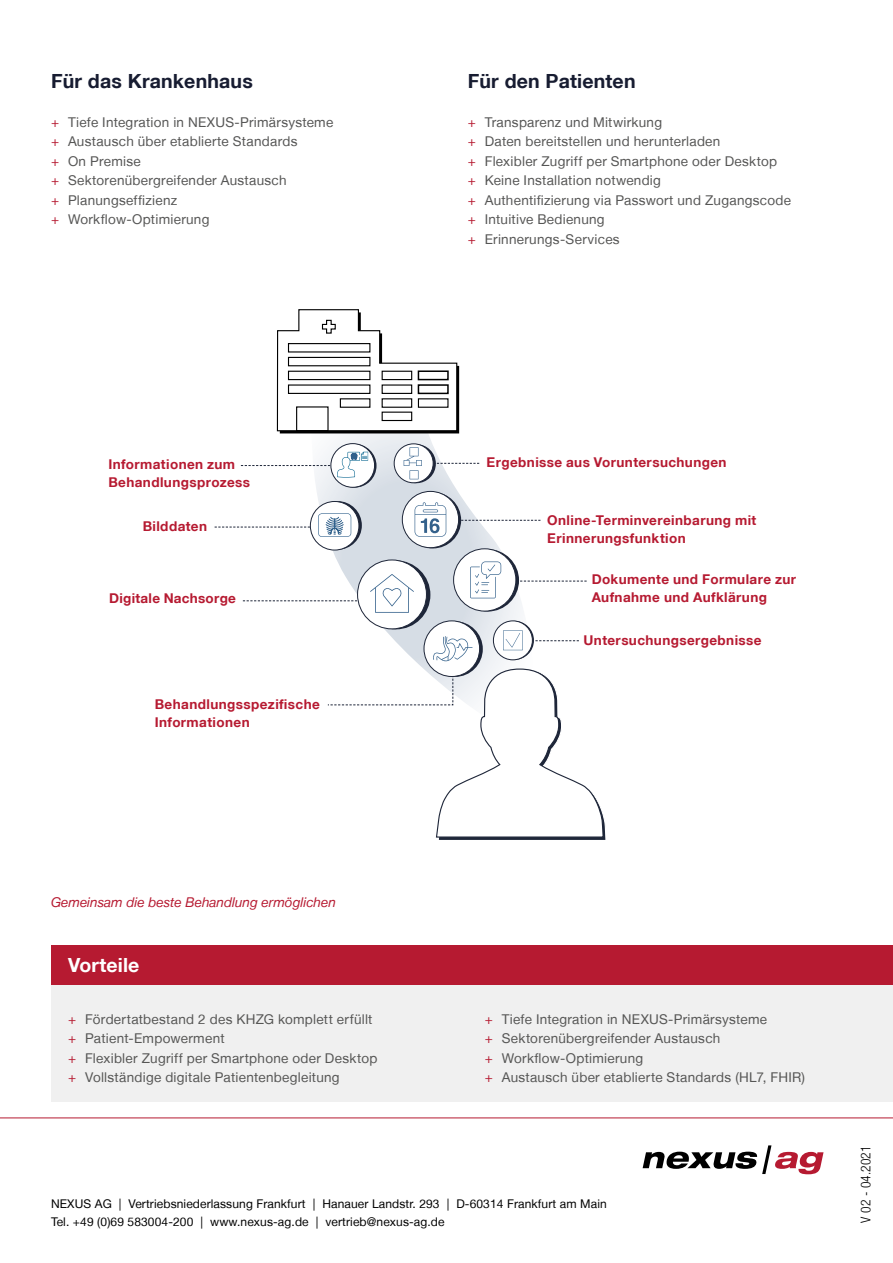
<style>
.page{position:relative;width:893px;height:1263px;background:#fff}
.page>*{position:absolute;margin:0;border:0;box-sizing:border-box;transform-origin:0 0}
.t1{font:700 19.5px "Helvetica Neue LT";letter-spacing:.01em;color:#171c31}
.t2{font:700 19.5px "Helvetica Neue LT";letter-spacing:.01em;color:#fff}
.t3{font:13.5px/19.5px "Helvetica Neue LT";letter-spacing:.02em;color:#565655}
.t4{font:700 13.5px/18px "Helvetica Neue LT";letter-spacing:.03em;color:#b61a31}
.t5{font:italic 13.5px "Helvetica Neue LT";color:#b61a31}
.t6{font:300 condensed 13.5px "Helvetica Neue LT";letter-spacing:.01em;color:#000}
.t7{font:12px/18px "Helvetica Neue LT";letter-spacing:.01em;color:#000}
.s1{color:#b61a31}
</style>
<div class="page">
<div style="left:51px;top:985px;width:842px;height:117px;background:#f0f0f0"></div>
<hr style="left:0;top:1117px;width:893px;height:1px;background:#b61a31">
<div style="left:51px;top:946px;width:842px;height:39px;background:#b61a31"></div>
<svg style="left:643px;top:1145px;width:180px;height:29px"></svg>
<svg style="left:306px;top:419px;width:229px;height:249px"></svg>
<svg style="left:461px;top:520px;width:79px;height:1px"></svg>
<svg style="left:436px;top:463px;width:43px;height:1px"></svg>
<svg style="left:243px;top:600px;width:114px;height:1px"></svg>
<svg style="left:215px;top:527px;width:95px;height:1px"></svg>
<div style="left:361px;top:560px;width:69px;height:69px;background:#1e2639;border-radius:50%"></div>
<div style="left:358px;top:560px;width:68px;height:69px;background:#fff;border-radius:50%"></div>
<svg style="left:370px;top:574px;width:44px;height:39px"></svg>
<div style="left:357px;top:560px;width:70px;height:69px;border:1px solid #1e2639;border-radius:50%"></div>
<div style="left:424px;top:621px;width:56px;height:55px;background:#fff;border-radius:50%"></div>
<svg style="left:313px;top:501px;width:49px;height:49px"></svg>
<svg style="left:333px;top:444px;width:44px;height:44px"></svg>
<svg style="left:331px;top:444px;width:44px;height:43px"></svg>
<svg style="left:241px;top:452px;width:127px;height:26px"></svg>
<div style="left:330px;top:443px;width:45px;height:45px;border:1px solid #1e2639;border-radius:50%"></div>
<div style="left:402px;top:491px;width:57px;height:57px;background:#fff;border-radius:50%"></div>
<svg style="left:415px;top:502px;width:31px;height:35px"></svg>
<div style="left:402px;top:491px;width:57px;height:57px;border:1px solid #1e2639;border-radius:50%"></div>
<svg style="left:327px;top:668px;width:279px;height:172px"></svg>
<svg style="left:435px;top:525px;width:169px;height:313px"></svg>
<svg style="left:276px;top:309px;width:183px;height:124px"></svg>
<div style="left:288px;top:357px;width:82px;height:9px;border:1px solid #000"></div>
<div style="left:288px;top:371px;width:82px;height:9px;border:1px solid #000"></div>
<div style="left:288px;top:384px;width:82px;height:10px;border:1px solid #000"></div>
<div style="left:288px;top:343px;width:82px;height:9px;border:1px solid #000"></div>
<div style="left:382px;top:371px;width:30px;height:9px;border:1px solid #000"></div>
<div style="left:382px;top:384px;width:30px;height:10px;border:1px solid #000"></div>
<div style="left:382px;top:398px;width:30px;height:10px;border:1px solid #000"></div>
<div style="left:382px;top:412px;width:30px;height:9px;border:1px solid #000"></div>
<div style="left:340px;top:398px;width:30px;height:10px;border:1px solid #000"></div>
<div style="left:418px;top:370px;width:31px;height:10px;border:2px solid #000"></div>
<div style="left:418px;top:384px;width:31px;height:10px;border:2px solid #000"></div>
<div style="left:418px;top:398px;width:30px;height:10px;border:1px solid #000"></div>
<div style="left:296px;top:406px;width:33px;height:25px;border:1px solid #000"></div>
<svg style="left:397px;top:444px;width:39px;height:39px"></svg>
<div style="left:310px;top:501px;width:49px;height:49px;background:#fff;border-radius:50%"></div>
<svg style="left:318px;top:513px;width:33px;height:24px"></svg>
<div style="left:310px;top:501px;width:49px;height:49px;border:1px solid #1e2639;border-radius:50%"></div>
<svg style="left:394px;top:444px;width:39px;height:39px"></svg>
<svg style="left:404px;top:447px;width:18px;height:32px"></svg>
<div style="left:394px;top:443px;width:39px;height:40px;border:1px solid #1e2639;border-radius:50%"></div>
<h1 class="t1" style="left:51px;top:69px;width:203px">Für das Krankenhaus</h1>
<p class="t3" style="left:51px;top:112px;width:284px"><span class="s1">+</span> Tiefe Integration in NEXUS-Primärsysteme <span class="s1">+</span> Austausch über etablierte Standards<br><span class="s1">+</span> On Premise<br><span class="s1">+</span> Sektorenübergreifender Austausch<br><span class="s1">+</span> Planungseffizienz<br><span class="s1">+</span> Workflow-Optimierung</p>
<h1 class="t1" style="left:468px;top:69px;width:169px">Für den Patienten</h1>
<p class="t3" style="left:468px;top:112px;width:325px"><span class="s1">+</span> Transparenz und Mitwirkung<br><span class="s1">+</span> Daten bereitstellen und herunterladen<br><span class="s1">+</span> Flexibler Zugriff per Smartphone oder Desktop<br><span class="s1">+</span> Keine Installation notwendig<br><span class="s1">+</span> Authentifizierung via Passwort und Zugangscode <span class="s1">+</span> Intuitive Bedienung<br><span class="s1">+</span> Erinnerungs-Services</p>
<p class="t4" style="left:108px;top:455px;width:143px">Informationen zum<br>Behandlungsprozess</p>
<p class="t4" style="left:143px;top:517px;width:66px">Bilddaten</p>
<p class="t4" style="left:109px;top:589px;width:128px">Digitale Nachsorge</p>
<p class="t4" style="left:155px;top:694px;width:167px">Behandlungsspezifische<br>Informationen</p>
<p class="t4" style="left:487px;top:453px;width:241px">Ergebnisse aus Voruntersuchungen</p>
<p class="t4" style="left:547px;top:511px;width:211px">Online-Terminvereinbarung mit<br>Erinnerungsfunktion</p>
<p class="t4" style="left:592px;top:570px;width:206px">Dokumente und Formulare zur<br>Aufnahme und Aufklärung</p>
<p class="t4" style="left:584px;top:631px;width:180px">Untersuchungsergebnisse</p>
<p class="t5" style="left:51px;top:894px;width:286px">Gemeinsam die beste Behandlung ermöglichen</p>
<h1 class="t2" style="left:68px;top:953px;width:73px">Vorteile</h1>
<p class="t3" style="left:68px;top:1009px;width:311px"><span class="s1">+</span> Fördertatbestand 2 des KHZG komplett erfüllt <span class="s1">+</span> Patient-Empowerment<br><span class="s1">+</span> Flexibler Zugriff per Smartphone oder Desktop <span class="s1">+</span> Vollständige digitale Patientenbegleitung</p>
<p class="t3" style="left:485px;top:1009px;width:322px"><span class="s1">+</span> Tiefe Integration in NEXUS-Primärsysteme<br><span class="s1">+</span> Sektorenübergreifender Austausch<br><span class="s1">+</span> Workflow-Optimierung<br><span class="s1">+</span> Austausch über etablierte Standards (HL7, FHIR)</p>
<p class="t7" style="left:51px;top:1194px;width:557px">NEXUS AG | Vertriebsniederlassung Frankfurt | Hanauer Landstr. 293 | D-60314 Frankfurt am Main<br>Tel. +49 (0)69 583004-200 | www.nexus-ag.de | vertrieb@nexus-ag.de</p>
<p class="t6" style="left:858px;top:1223px;width:79px;rotate:-90deg">V 02 - 04.2021</p>
</div>
